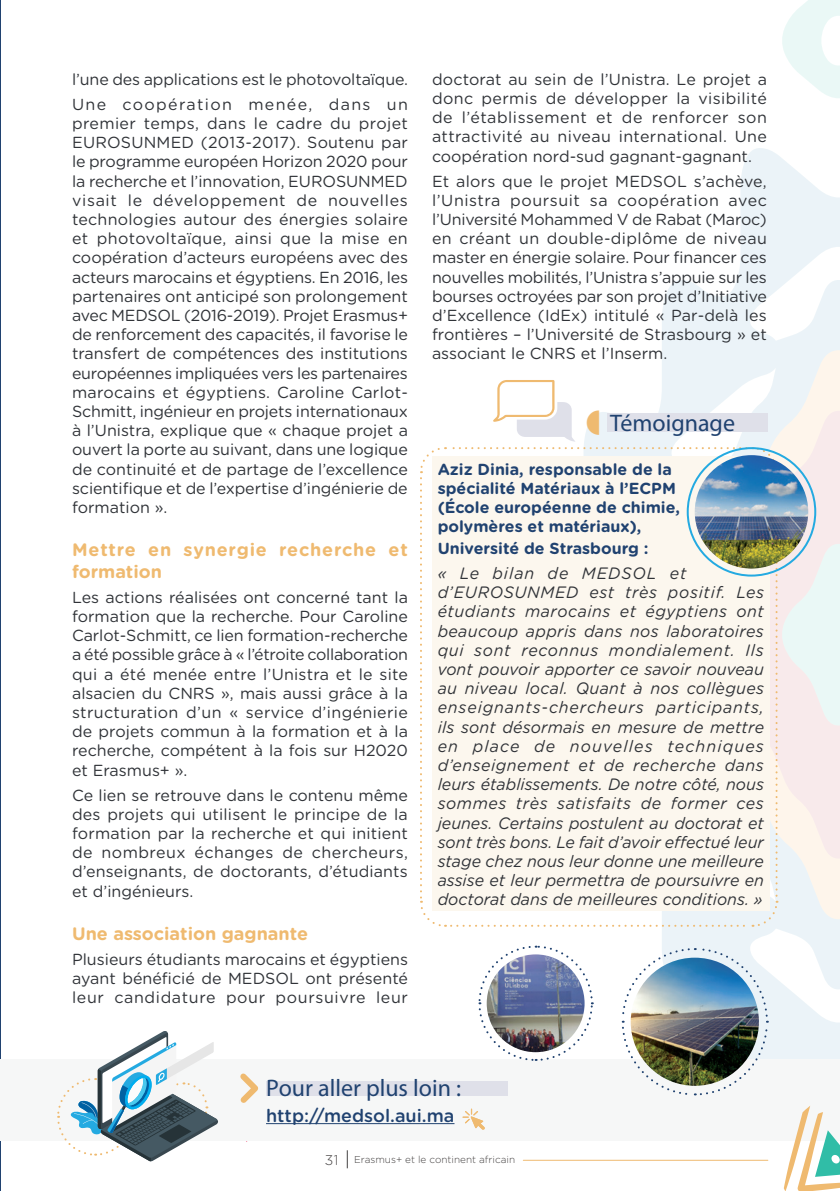
<style>
.page{position:relative;width:840px;height:1191px;background:#fff}
.page>*{position:absolute;margin:0;border:0;box-sizing:border-box;transform-origin:0 0}
.t1{font:24px "Myriad Pro";color:#204270}
.t2{font:700 18px/21.6px "Gotham Rounded";letter-spacing:.045em;color:#efba70}
.t3{font:700 18px "Gotham Rounded";color:#efba70}
.t4{font:500 18px "Gotham Rounded";color:#204270}
.t5{font:italic 16.4px/19.2px "Gotham Rounded";letter-spacing:.02em;color:#303338}
.t6{font:16px/19.2px "Gotham Rounded";color:#303338;text-align:justify}
.t7{font:700 16px/19.2px "Gotham Rounded";color:#204270}
.t8{font:300 10px "Gotham Rounded";color:#444141}
.s1{font-size:14px}
</style>
<div class="page">
<hr style="left:523px;top:1159px;width:244px;height:1px;background:#efba70">
<svg style="left:347px;top:1150px;width:1px;height:18px"></svg>
<hr style="left:0;top:0;width:1px;height:1191px;background:#204270">
<svg style="left:593px;top:148px;width:246px;height:857px"></svg>
<svg style="left:665px;top:350px;width:174px;height:30px;background:#edf3f6"></svg>
<svg style="left:782px;top:0;width:57px;height:98px"></svg>
<div style="left:0;top:1059px;width:839px;height:81px;background:#f6f7f7"></div>
<div style="left:266px;top:1081px;width:241px;height:14px;background:#dfe0e9"></div>
<hr style="left:266px;top:1123px;width:188px;height:1px;background:#204270">
<svg style="left:462px;top:1108px;width:22px;height:21px"></svg>
<svg style="left:57px;top:1031px;width:236px;height:130px"></svg>
<svg style="left:478px;top:945px;width:115px;height:116px"></svg>
<img style="left:486px;top:954px;width:98px;height:98px;border-radius:49px">
<svg style="left:620px;top:947px;width:219px;height:244px"></svg>
<svg style="left:420px;top:380px;width:419px;height:547px;background:#f2f0eb"></svg>
<p class="t6" style="left:72px;top:69px;width:337px">l’une des applications est le photovoltaïque.</p>
<p class="t6" style="left:72px;top:94px;width:337px">Une coopération menée, dans un premier temps, dans le cadre du projet EUROSUNMED (2013-2017). Soutenu par le programme européen Horizon 2020 pour la recherche et l’innovation, EUROSUNMED visait le développement de nouvelles technologies autour des énergies solaire et photovoltaïque, ainsi que la mise en coopération d’acteurs européens avec des acteurs marocains et égyptiens. En 2016, les partenaires ont anticipé son prolongement avec MEDSOL (2016-2019). Projet Erasmus+ de renforcement des capacités, il favorise le transfert de compétences des institutions européennes impliquées vers les partenaires marocains et égyptiens. Caroline Carlot-Schmitt, ingénieur en projets internationaux à l’Unistra, explique que « chaque projet a ouvert la porte au suivant, dans une logique de continuité et de partage de l’excellence scientifique et de l’expertise d’ingénierie de formation ».</p>
<p class="t2" style="left:72px;top:538px;width:337px">Mettre en synergie recherche et formation</p>
<p class="t6" style="left:72px;top:587px;width:337px">Les actions réalisées ont concerné tant la formation que la recherche. Pour Caroline Carlot-Schmitt, ce lien formation-recherche a été possible grâce à « l’étroite collaboration qui a été menée entre l’Unistra et le site alsacien du CNRS », mais aussi grâce à la structuration d’un « service d’ingénierie de projets commun à la formation et à la recherche, compétent à la fois sur H2020 et Erasmus+ ».</p>
<p class="t6" style="left:72px;top:784px;width:337px">Ce lien se retrouve dans le contenu même des projets qui utilisent le principe de la formation par la recherche et qui initient de nombreux échanges de chercheurs, d’enseignants, de doctorants, d’étudiants et d’ingénieurs.</p>
<p class="t3" style="left:72px;top:920px;width:237px">Une association gagnante</p>
<p class="t6" style="left:72px;top:948px;width:337px">Plusieurs étudiants marocains et égyptiens ayant bénéficié de MEDSOL ont présenté leur candidature pour poursuivre leur</p>
<p class="t6" style="left:432px;top:69px;width:336px">doctorat au sein de l’Unistra. Le projet a donc permis de développer la visibilité de l’établissement et de renforcer son attractivité au niveau international. Une coopération nord-sud gagnant-gagnant.</p>
<p class="t6" style="left:432px;top:170px;width:336px">Et alors que le projet MEDSOL s’achève, l’Unistra poursuit sa coopération avec l’Université Mohammed V de Rabat (Maroc) en créant un double-diplôme de niveau master en énergie solaire. Pour financer ces nouvelles mobilités, l’Unistra s’appuie sur les bourses octroyées par son projet d’Initiative d’Excellence (IdEx) intitulé « Par-delà les frontières – l’Université de Strasbourg » et associant le CNRS et l’Inserm.</p>
<p class="t1" style="left:610px;top:408px;width:126px">Témoignage</p>
<p class="t7" style="left:437px;top:459px;width:244px">Aziz Dinia, responsable de la spécialité Matériaux à l’ECPM (École européenne de chimie, polymères et matériaux),</p>
<p class="t7" style="left:437px;top:538px;width:212px">Université de Strasbourg :</p>
<p class="t5" style="left:437px;top:563px;width:328px">« Le bilan de MEDSOL et d’EUROSUNMED est très positif. Les étudiants marocains et égyptiens ont beaucoup appris dans nos laboratoires qui sont reconnus mondialement. Ils vont pouvoir apporter ce savoir nouveau au niveau local. Quant à nos collègues enseignants-chercheurs participants, ils sont désormais en mesure de mettre en place de nouvelles techniques d’enseignement et de recherche dans leurs établissements. De notre côté, nous sommes très satisfaits de former ces jeunes. Certains postulent au doctorat et sont très bons. Le fait d’avoir effectué leur stage chez nous leur donne une meilleure assise et leur permettra de poursuivre en doctorat dans de meilleures conditions. »</p>
<p class="t1" style="left:266px;top:1073px;width:196px">Pour aller plus loin :</p>
<p class="t4" style="left:266px;top:1102px;width:190px">http://medsol.aui.ma</p>
<p class="t8" style="left:324px;top:1152px;width:192px"><span class="s1">31</span> Erasmus+ et le continent africain</p>
</div>
